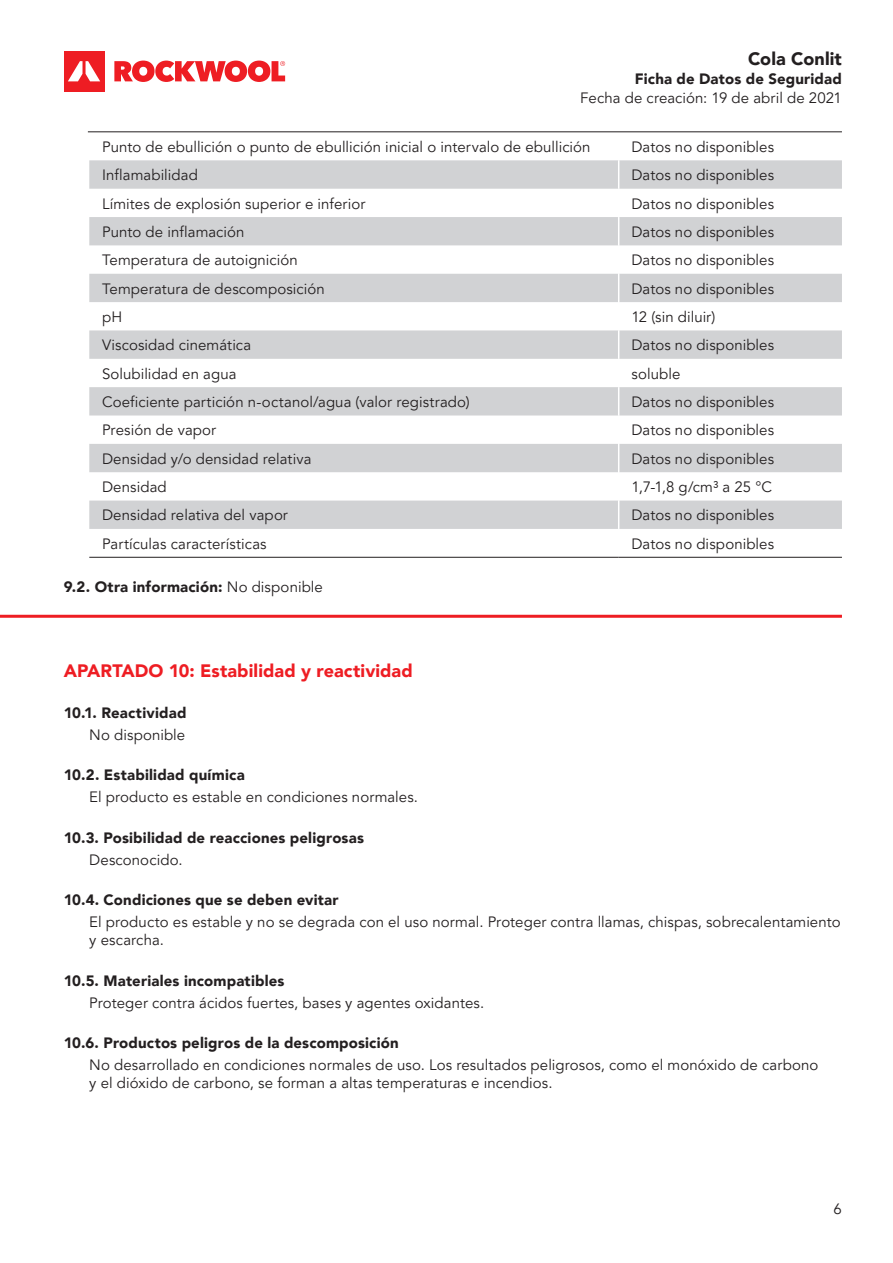
<style>
.page{position:relative;width:893px;height:1263px;background:#fff}
.page>*{position:absolute;margin:0;border:0;box-sizing:border-box;transform-origin:0 0}
._01_header{font:900 18px "Avenir LT Pro";letter-spacing:.005em;color:#ee1d23}
.t1{font:900 18px "Avenir LT Pro";letter-spacing:.005em;color:#231f20}
.table_body{font:15px "Avenir LT Pro";letter-spacing:.005em;color:#231f20}
.body{font:15px/18px "Avenir LT Pro";letter-spacing:.005em;color:#231f20}
._02_subhead{font:900 15px "Avenir LT Pro";letter-spacing:.01em;color:#231f20}
.s1{font-weight:400}
</style>
<div class="page">
<div style="left:64px;top:51px;width:40px;height:41px;background:#ee1d23"></div>
<svg style="left:68px;top:61px;width:32px;height:20px"></svg>
<svg style="left:114px;top:61px;width:171px;height:21px"></svg>
<hr style="left:0;top:615px;width:842px;height:3px;background:#ee1d23">
<svg style="left:89px;top:132px;width:753px;height:425px"></svg>
<svg style="left:89px;top:160px;width:753px;height:369px;fill:#d1d2d4"></svg>
<svg style="left:618px;top:132px;width:1px;height:425px"></svg>
<hr style="left:89px;top:557px;width:530px;height:1px;background:#231f20">
<hr style="left:619px;top:557px;width:223px;height:1px;background:#231f20">
<hr style="left:88px;top:131px;width:754px;height:1px;background:#231f20">
<p class="t1" style="left:748px;top:47px;width:95px">Cola Conlit</p>
<p class="_02_subhead" style="left:635px;top:70px;width:209px">Ficha de Datos de Seguridad</p>
<p class="body" style="left:580px;top:89px;width:263px">Fecha de creación: 19 de abril de 2021</p>
<p class="table_body" style="left:102px;top:138px;width:490px">Punto de ebullición o punto de ebullición inicial o intervalo de ebullición</p>
<p class="table_body" style="left:631px;top:138px;width:144px">Datos no disponibles</p>
<p class="table_body" style="left:102px;top:166px;width:97px">Inflamabilidad</p>
<p class="table_body" style="left:631px;top:166px;width:144px">Datos no disponibles</p>
<p class="table_body" style="left:102px;top:194px;width:265px">Límites de explosión superior e inferior</p>
<p class="table_body" style="left:631px;top:194px;width:144px">Datos no disponibles</p>
<p class="table_body" style="left:102px;top:223px;width:144px">Punto de inflamación</p>
<p class="table_body" style="left:631px;top:223px;width:144px">Datos no disponibles</p>
<p class="table_body" style="left:102px;top:251px;width:197px">Temperatura de autoignición</p>
<p class="table_body" style="left:631px;top:251px;width:144px">Datos no disponibles</p>
<p class="table_body" style="left:102px;top:279px;width:224px">Temperatura de descomposición</p>
<p class="table_body" style="left:631px;top:279px;width:144px">Datos no disponibles</p>
<p class="table_body" style="left:102px;top:308px;width:22px">pH</p>
<p class="table_body" style="left:631px;top:308px;width:85px">12 (sin diluir)</p>
<p class="table_body" style="left:102px;top:336px;width:151px">Viscosidad cinemática</p>
<p class="table_body" style="left:631px;top:336px;width:144px">Datos no disponibles</p>
<p class="table_body" style="left:102px;top:365px;width:136px">Solubilidad en agua</p>
<p class="table_body" style="left:631px;top:365px;width:50px">soluble</p>
<p class="table_body" style="left:102px;top:393px;width:369px">Coeficiente partición n-octanol/agua (valor registrado)</p>
<p class="table_body" style="left:631px;top:393px;width:144px">Datos no disponibles</p>
<p class="table_body" style="left:102px;top:421px;width:116px">Presión de vapor</p>
<p class="table_body" style="left:631px;top:421px;width:144px">Datos no disponibles</p>
<p class="table_body" style="left:102px;top:450px;width:211px">Densidad y/o densidad relativa</p>
<p class="table_body" style="left:631px;top:450px;width:144px">Datos no disponibles</p>
<p class="table_body" style="left:102px;top:478px;width:66px">Densidad</p>
<p class="table_body" style="left:631px;top:478px;width:142px">1,7-1,8 g/cm³ a 25 °C</p>
<p class="table_body" style="left:102px;top:506px;width:187px">Densidad relativa del vapor</p>
<p class="table_body" style="left:631px;top:506px;width:144px">Datos no disponibles</p>
<p class="table_body" style="left:102px;top:535px;width:166px">Partículas características</p>
<p class="table_body" style="left:631px;top:535px;width:144px">Datos no disponibles</p>
<p class="_02_subhead" style="left:64px;top:578px;width:261px">9.2. Otra información: <span class="s1">No disponible</span></p>
<p class="_01_header" style="left:64px;top:660px;width:351px">APARTADO 10: Estabilidad y reactividad</p>
<p class="_02_subhead" style="left:64px;top:703px;width:124px">10.1. Reactividad</p>
<p class="body" style="left:89px;top:726px;width:98px">No disponible</p>
<p class="_02_subhead" style="left:64px;top:766px;width:182px">10.2. Estabilidad química</p>
<p class="body" style="left:89px;top:788px;width:330px">El producto es estable en condiciones normales.</p>
<p class="_02_subhead" style="left:64px;top:828px;width:302px">10.3. Posibilidad de reacciones peligrosas</p>
<p class="body" style="left:89px;top:851px;width:95px">Desconocido.</p>
<p class="_02_subhead" style="left:64px;top:891px;width:276px">10.4. Condiciones que se deben evitar</p>
<p class="body" style="left:89px;top:913px;width:753px">El producto es estable y no se degrada con el uso normal. Proteger contra llamas, chispas, sobrecalentamiento y escarcha.</p>
<p class="_02_subhead" style="left:64px;top:971px;width:222px">10.5. Materiales incompatibles</p>
<p class="body" style="left:89px;top:994px;width:396px">Proteger contra ácidos fuertes, bases y agentes oxidantes.</p>
<p class="_02_subhead" style="left:64px;top:1034px;width:336px">10.6. Productos peligros de la descomposición</p>
<p class="body" style="left:89px;top:1056px;width:731px">No desarrollado en condiciones normales de uso. Los resultados peligrosos, como el monóxido de carbono y el dióxido de carbono, se forman a altas temperaturas e incendios.</p>
<p class="body" style="left:834px;top:1200px;width:10px">6</p>
</div>
